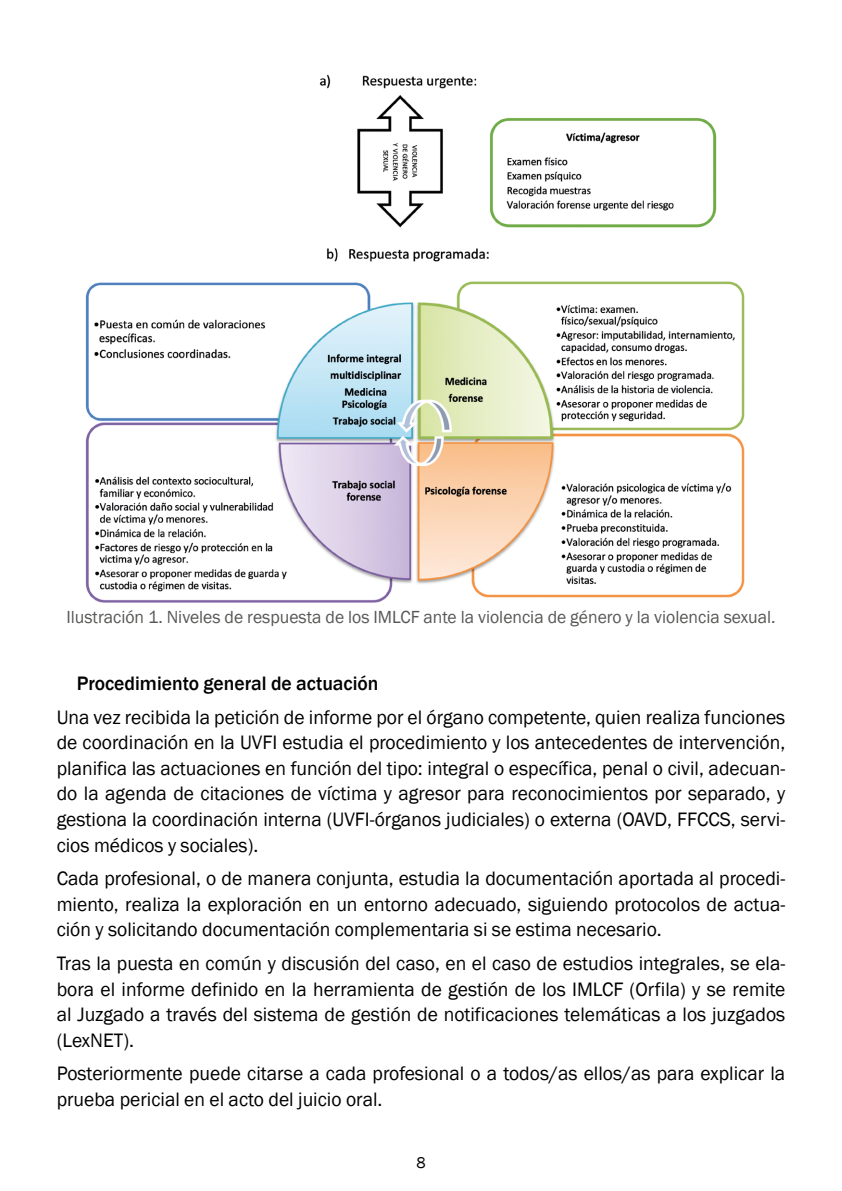
<style>
.page{position:relative;width:842px;height:1191px;background:#fff}
.page>*{position:absolute;margin:0;border:0;box-sizing:border-box;transform-origin:0 0}
._00_TextoGeneral{font:20px/25.6px "Franklin Gothic";color:#000;text-align:justify}
._00_TextoGeneral-2{font:500 20px "Franklin Gothic";color:#000}
._00_TextoGeneral-3{font:18px "Franklin Gothic";color:#575756}
.t1{font:16px "Franklin Gothic";color:#000}
</style>
<div class="page">
<img style="left:85px;top:74px;width:660px;height:529px">
<p class="_00_TextoGeneral-3" style="left:66px;top:605px;width:711px">Ilustración 1. Niveles de respuesta de los IMLCF ante la violencia de género y la violencia sexual.</p>
<p class="_00_TextoGeneral-2" style="left:77px;top:671px;width:303px">Procedimiento general de actuación</p>
<p class="_00_TextoGeneral" style="left:57px;top:704px;width:730px">Una vez recibida la petición de informe por el órgano competente, quien realiza funciones de coordinación en la UVFI estudia el procedimiento y los antecedentes de intervención, planifica las actuaciones en función del tipo: integral o específica, penal o civil, adecuan&shy;do la agenda de citaciones de víctima y agresor para reconocimientos por separado, y gestiona la coordinación interna (UVFI-órganos judiciales) o externa (OAVD, FFCCS, servi&shy;cios médicos y sociales).</p>
<p class="_00_TextoGeneral" style="left:57px;top:866px;width:730px">Cada profesional, o de manera conjunta, estudia la documentación aportada al procedi&shy;miento, realiza la exploración en un entorno adecuado, siguiendo protocolos de actua&shy;ción y solicitando documentación complementaria si se estima necesario.</p>
<p class="_00_TextoGeneral" style="left:57px;top:951px;width:730px">Tras la puesta en común y discusión del caso, en el caso de estudios integrales, se ela&shy;bora el informe definido en la herramienta de gestión de los IMLCF (Orfila) y se remite al Juzgado a través del sistema de gestión de notificaciones telemáticas a los juzgados (LexNET).</p>
<p class="_00_TextoGeneral" style="left:57px;top:1061px;width:730px">Posteriormente puede citarse a cada profesional o a todos/as ellos/as para explicar la prueba pericial en el acto del juicio oral.</p>
<p class="t1" style="left:416px;top:1153px;width:11px">8</p>
</div>
